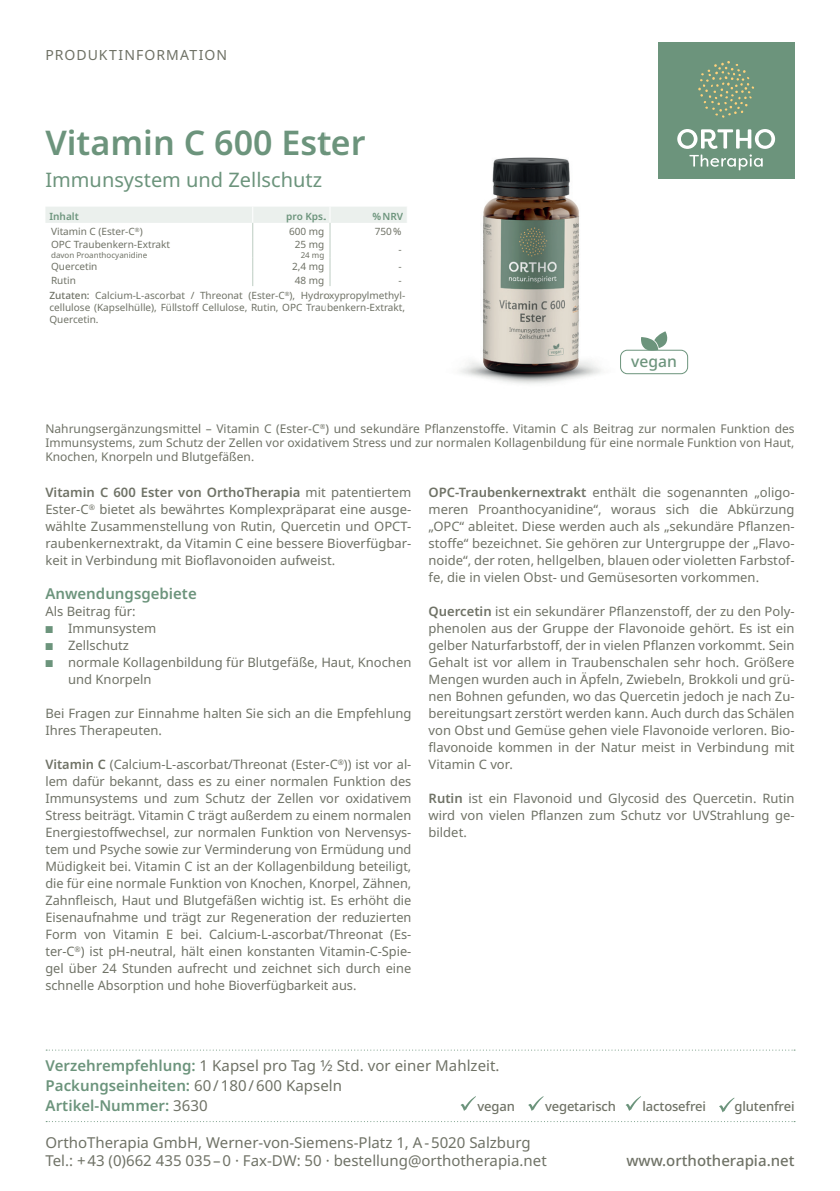
<style>
.page{position:relative;width:840px;height:1191px;background:#fff}
.page>*{position:absolute;margin:0;border:0;box-sizing:border-box;transform-origin:0 0}
.t1{font:600 34px "Noto Sans";color:#6c947c}
.t2{font:20px "Noto Sans";color:#6c947c}
.t3{font:500 15.6px "Noto Sans";color:#6c947c}
.t4{font:15px/20px "Noto Sans";color:#6f7266}
.t5{font:500 15px "Noto Sans";color:#6f7266}
.t6{font:600 15px "Noto Sans";color:#6c947c}
.t7{font:14px "Noto Sans";letter-spacing:.075em;color:#6f7266}
.t8{font:13px/17px "Noto Sans";color:#6f7266;text-align:justify}
.t9{font:500 13px "Noto Sans";letter-spacing:-.01em;color:#6f7266}
.t10{font:12px/14px "Noto Sans";color:#6f7266;text-align:justify}
.t11{font:10px/14.4px "Noto Sans";color:#6f7266}
.t12{font:600 10px "Noto Sans";color:#6c947c}
.t13{font:8px "Noto Sans";color:#6f7266}
.s1{font-weight:500}
.s2{font-weight:600}
.s3{color:#6c947c}
.s4{font-weight:600;color:#6c947c}
</style>
<div class="page">
<div style="left:657px;top:43px;width:136px;height:136px;background:#6c947c"></div>
<svg style="left:736px;top:64px;width:17px;height:50px"></svg>
<svg style="left:736px;top:129px;width:38px;height:41px"></svg>
<svg style="left:45px;top:207px;width:280px;height:79px"></svg>
<svg style="left:46px;top:1049px;width:747px;height:1px"></svg>
<svg style="left:46px;top:1121px;width:748px;height:1px"></svg>
<svg style="left:460px;top:1096px;width:16px;height:15px"></svg>
<svg style="left:528px;top:1096px;width:15px;height:15px"></svg>
<svg style="left:625px;top:1096px;width:15px;height:15px"></svg>
<svg style="left:719px;top:1098px;width:15px;height:14px"></svg>
<img style="left:326px;top:47px;width:408px;height:337px">
<div style="left:619px;top:350px;width:68px;height:24px;border:1px solid #6c947c;border-radius:7px"></div>
<svg style="left:640px;top:331px;width:27px;height:20px"></svg>
<p class="t7" style="left:45px;top:45px;width:183px">PRODUKTINFORMATION</p>
<h1 class="t1" style="left:45px;top:119px;width:321px">Vitamin C 600 Ester</h1>
<h2 class="t2" style="left:45px;top:166px;width:278px">Immunsystem und Zellschutz</h2>
<p class="t12" style="left:49px;top:209px;width:31px">Inhalt</p>
<p class="t12" style="left:286px;top:209px;width:41px">pro Kps.</p>
<p class="t12" style="left:372px;top:209px;width:32px">%NRV</p>
<p class="t11" style="left:51px;top:225px;width:93px">Vitamin C (Ester-C<sup>®</sup>)</p>
<p class="t11" style="left:289px;top:225px;width:37px">600 mg</p>
<p class="t11" style="left:374px;top:225px;width:28px">750%</p>
<p class="t11" style="left:51px;top:237px;width:120px">OPC Traubenkern-Extrakt</p>
<p class="t13" style="left:51px;top:249px;width:98px">davon Proanthocyanidine</p>
<p class="t11" style="left:294px;top:237px;width:31px">25 mg</p>
<p class="t13" style="left:300px;top:249px;width:25px">24 mg</p>
<p class="t11" style="left:398px;top:242px;width:5px">-</p>
<p class="t11" style="left:51px;top:259px;width:48px">Quercetin</p>
<p class="t11" style="left:292px;top:259px;width:34px">2,4 mg</p>
<p class="t11" style="left:398px;top:259px;width:5px">-</p>
<p class="t11" style="left:51px;top:274px;width:26px">Rutin</p>
<p class="t11" style="left:294px;top:274px;width:31px">48 mg</p>
<p class="t11" style="left:49px;top:274px;width:357px;text-indent:348px">-<br><span class="s1">Zutaten:</span> Calcium-L-ascorbat / Threonat (Ester-C<sup>®</sup>), Hydroxypropylmethyl-</p>
<p class="t11" style="left:49px;top:301px;width:357px;line-height:12px">cellulose (Kapselhülle), Füllstoff Cellulose, Rutin, OPC Traubenkern-Extrakt,<br>Quercetin.</p>
<p class="t3" style="left:631px;top:350px;width:47px">vegan</p>
<p class="t10" style="left:45px;top:421px;width:750px">Nahrungsergänzungsmittel – Vitamin C (Ester-C<sup>®</sup>) und sekundäre Pflanzenstoffe. Vitamin C als Beitrag zur normalen Funktion des Immunsystems, zum Schutz der Zellen vor oxidativem Stress und zur normalen Kollagenbildung für eine normale Funktion von Haut, Knochen, Knorpeln und Blutgefäßen.</p>
<p class="t8" style="left:45px;top:484px;width:367px"><span class="s2">Vitamin C 600 Ester von OrthoTherapia</span> mit patentiertem Ester-C<sup>®</sup> bietet als bewährtes Komplexpräparat eine ausge&shy;wählte Zusammenstellung von Rutin, Quercetin und OPCT&shy;raubenkernextrakt, da Vitamin C eine bessere Bioverfügbar&shy;keit in Verbindung mit Bioflavonoiden aufweist.</p>
<p class="t6" style="left:45px;top:583px;width:153px">Anwendungsgebiete</p>
<p class="t8" style="left:45px;top:603px;width:92px">Als Beitrag für:</p>
<p class="t8" style="left:45px;top:620px;width:112px"><span class="s3">■</span> Immunsystem</p>
<p class="t8" style="left:45px;top:637px;width:85px"><span class="s3">■</span> Zellschutz</p>
<p class="t8" style="left:68px;top:654px;width:344px;text-indent:-23px"><span class="s3">■</span> normale Kollagenbildung für Blutgefäße, Haut, Knochen und Knorpeln</p>
<p class="t8" style="left:45px;top:705px;width:367px">Bei Fragen zur Einnahme halten Sie sich an die Empfehlung<br>Ihres Therapeuten.</p>
<p class="t8" style="left:45px;top:756px;width:367px"><span class="s2">Vitamin C</span> (Calcium-L-ascorbat/Threonat (Ester-C<sup>®</sup>)) ist vor al&shy;lem dafür bekannt, dass es zu einer normalen Funktion des Immunsystems und zum Schutz der Zellen vor oxidativem Stress beiträgt. Vitamin C trägt außerdem zu einem normalen Energiestoffwechsel, zur normalen Funktion von Nervensys&shy;tem und Psyche sowie zur Verminderung von Ermüdung und Müdigkeit bei. Vitamin C ist an der Kollagenbildung beteiligt, die für eine normale Funktion von Knochen, Knorpel, Zähnen, Zahnfleisch, Haut und Blutgefäßen wichtig ist. Es erhöht die Eisenaufnahme und trägt zur Regeneration der reduzierten Form von Vitamin E bei. Calcium-L-ascorbat/Threonat (Es&shy;ter-C<sup>®</sup>) ist pH-neutral, hält einen konstanten Vitamin-C-Spie&shy;gel über 24 Stunden aufrecht und zeichnet sich durch eine schnelle Absorption und hohe Bioverfügbarkeit aus.</p>
<p class="t8" style="left:428px;top:484px;width:367px"><span class="s2">OPC-Traubenkernextrakt</span> enthält die sogenannten „oligo&shy;meren Proanthocyanidine“, woraus sich die Abkürzung „OPC“ ableitet. Diese werden auch als „sekundäre Pflanzen&shy;stoffe“ bezeichnet. Sie gehören zur Untergruppe der „Flavo&shy;noide“, der roten, hellgelben, blauen oder violetten Farbstof&shy;fe, die in vielen Obst- und Gemüsesorten vorkommen.</p>
<p class="t8" style="left:428px;top:603px;width:367px"><span class="s2">Quercetin</span> ist ein sekundärer Pflanzenstoff, der zu den Poly&shy;phenolen aus der Gruppe der Flavonoide gehört. Es ist ein gelber Naturfarbstoff, der in vielen Pflanzen vorkommt. Sein Gehalt ist vor allem in Traubenschalen sehr hoch. Größere Mengen wurden auch in Äpfeln, Zwiebeln, Brokkoli und grü&shy;nen Bohnen gefunden, wo das Quercetin jedoch je nach Zu&shy;bereitungsart zerstört werden kann. Auch durch das Schälen von Obst und Gemüse gehen viele Flavonoide verloren. Bio&shy;flavonoide kommen in der Natur meist in Verbindung mit Vitamin C vor.</p>
<p class="t8" style="left:428px;top:790px;width:367px"><span class="s2">Rutin</span> ist ein Flavonoid und Glycosid des Quercetin. Rutin wird von vielen Pflanzen zum Schutz vor UVStrahlung ge&shy;bildet.</p>
<p class="t4" style="left:46px;top:1055px;width:455px"><span class="s4">Verzehrempfehlung:</span> 1 Kapsel pro Tag 1/2 Std. vor einer Mahlzeit.<br><span class="s4">Packungseinheiten:</span> 60/180/600 Kapseln<br><span class="s4">Artikel-Nummer:</span> 3630</p>
<p class="t9" style="left:477px;top:1097px;width:39px">vegan</p>
<p class="t9" style="left:544px;top:1097px;width:72px">vegetarisch</p>
<p class="t9" style="left:642px;top:1097px;width:65px">lactosefrei</p>
<p class="t9" style="left:734px;top:1097px;width:62px">glutenfrei</p>
<p class="t4" style="left:45px;top:1133px;width:502px;line-height:18px">OrthoTherapia GmbH, Werner-von-Siemens-Platz 1, A-5020 Salzburg<br>Tel.: +43 (0)662 435 035–0 · Fax-DW: 50 · bestellung@orthotherapia.net</p>
<p class="t5" style="left:626px;top:1150px;width:169px">www.orthotherapia.net</p>
</div>
